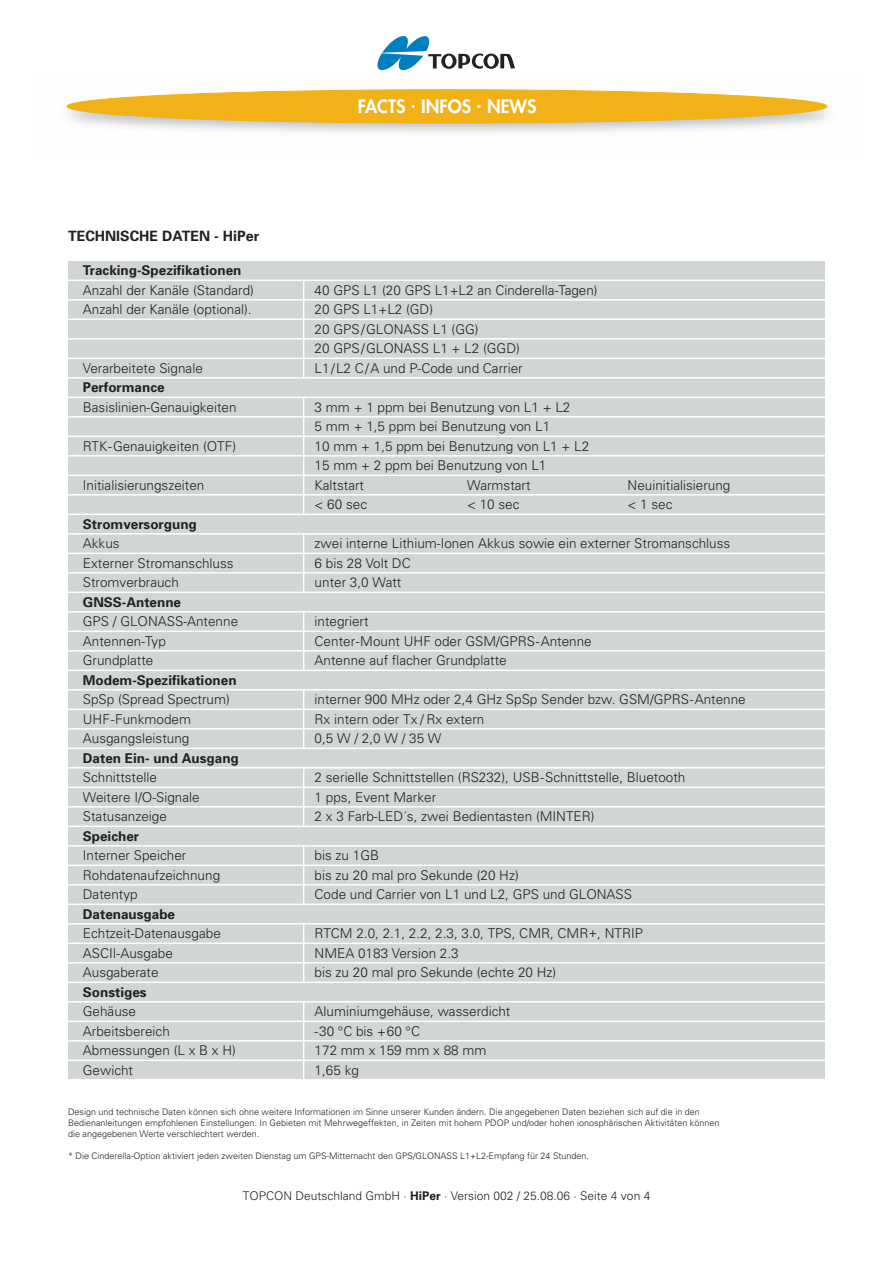
<style>
.page{position:relative;width:893px;height:1263px;background:#fff}
.page>*{position:absolute;margin:0;border:0;box-sizing:border-box;transform-origin:0 0}
.t1{font:800 18px "Futura";color:#fff}
.t2{font:700 14.25px "Univers";color:#20231e}
.t3{font:300 13.5px/19.5px "Univers";color:#20231e}
.t4{font:700 13.5px "Univers";color:#20231e}
.t5{font:300 12px "Univers";color:#20231e}
.t6{font:300 9px/10.8px "Univers";color:#20231e}
.s1{font-weight:700}
.s2{font-family:"Helvetica Neue"}
</style>
<div class="page">
<img style="left:66px;top:89px;width:763px;height:44px">
<div style="left:67px;top:90px;width:760px;height:33px;background:#f2b116;border-radius:50%"></div>
<div style="left:67px;top:90px;width:760px;height:33px;border:1px solid #f2b116;border-radius:50%"></div>
<svg style="left:377px;top:36px;width:138px;height:34px"></svg>
<div style="left:68px;top:261px;width:757px;height:819px;background:#d1d5d5"></div>
<hr style="left:68px;top:280px;width:757px;height:1px;background:#fff">
<hr style="left:68px;top:299px;width:757px;height:2px;background:#fff">
<hr style="left:68px;top:319px;width:757px;height:1px;background:#fff">
<hr style="left:68px;top:338px;width:757px;height:2px;background:#fff">
<hr style="left:68px;top:358px;width:757px;height:1px;background:#fff">
<hr style="left:68px;top:377px;width:757px;height:2px;background:#fff">
<hr style="left:68px;top:397px;width:757px;height:1px;background:#fff">
<hr style="left:68px;top:416px;width:757px;height:2px;background:#fff">
<hr style="left:68px;top:436px;width:757px;height:1px;background:#fff">
<hr style="left:68px;top:455px;width:757px;height:2px;background:#fff">
<hr style="left:68px;top:475px;width:757px;height:1px;background:#fff">
<hr style="left:68px;top:494px;width:757px;height:2px;background:#fff">
<hr style="left:68px;top:514px;width:757px;height:1px;background:#fff">
<hr style="left:68px;top:533px;width:757px;height:2px;background:#fff">
<hr style="left:68px;top:553px;width:757px;height:1px;background:#fff">
<hr style="left:68px;top:572px;width:757px;height:2px;background:#fff">
<hr style="left:68px;top:592px;width:757px;height:1px;background:#fff">
<hr style="left:68px;top:611px;width:757px;height:2px;background:#fff">
<hr style="left:68px;top:631px;width:757px;height:1px;background:#fff">
<hr style="left:68px;top:650px;width:757px;height:2px;background:#fff">
<hr style="left:68px;top:670px;width:757px;height:1px;background:#fff">
<hr style="left:68px;top:689px;width:757px;height:2px;background:#fff">
<hr style="left:68px;top:709px;width:757px;height:1px;background:#fff">
<hr style="left:68px;top:728px;width:757px;height:2px;background:#fff">
<hr style="left:68px;top:748px;width:757px;height:1px;background:#fff">
<hr style="left:68px;top:767px;width:757px;height:2px;background:#fff">
<hr style="left:68px;top:787px;width:757px;height:1px;background:#fff">
<hr style="left:68px;top:806px;width:757px;height:2px;background:#fff">
<hr style="left:68px;top:826px;width:757px;height:1px;background:#fff">
<hr style="left:68px;top:845px;width:757px;height:2px;background:#fff">
<hr style="left:68px;top:865px;width:757px;height:1px;background:#fff">
<hr style="left:68px;top:884px;width:757px;height:2px;background:#fff">
<hr style="left:68px;top:904px;width:757px;height:1px;background:#fff">
<hr style="left:68px;top:923px;width:757px;height:2px;background:#fff">
<hr style="left:68px;top:943px;width:757px;height:1px;background:#fff">
<hr style="left:68px;top:962px;width:757px;height:2px;background:#fff">
<hr style="left:68px;top:982px;width:757px;height:1px;background:#fff">
<hr style="left:68px;top:1001px;width:757px;height:2px;background:#fff">
<hr style="left:68px;top:1021px;width:757px;height:1px;background:#fff">
<hr style="left:68px;top:1040px;width:757px;height:2px;background:#fff">
<hr style="left:68px;top:1060px;width:757px;height:1px;background:#fff">
<hr style="left:68px;top:1079px;width:757px;height:2px;background:#fff">
<hr style="left:303px;top:690px;width:1px;height:59px;background:#fff">
<hr style="left:303px;top:846px;width:1px;height:58px;background:#fff">
<hr style="left:303px;top:924px;width:1px;height:59px;background:#fff">
<hr style="left:303px;top:1002px;width:1px;height:80px;background:#fff">
<hr style="left:303px;top:768px;width:1px;height:58px;background:#fff">
<hr style="left:303px;top:612px;width:1px;height:58px;background:#fff">
<hr style="left:303px;top:280px;width:1px;height:98px;background:#fff">
<hr style="left:303px;top:398px;width:1px;height:117px;background:#fff">
<hr style="left:303px;top:534px;width:1px;height:59px;background:#fff">
<p class="t2" style="left:68px;top:231px;width:193px">TECHNISCHE DATEN - HiPer</p>
<h1 class="t1" style="left:358px;top:97px;width:180px">FACTS · INFOS · NEWS</h1>
<h1 class="t1" style="left:353px;top:99px;width:63px">FACTS ·</h1>
<h1 class="t1" style="left:478px;top:99px;width:63px">· EWS</h1>
<p class="t4" style="left:83px;top:266px;width:160px">Tracking-Spezifikationen</p>
<p class="t3" style="left:83px;top:282px;width:173px">Anzahl der Kanäle (Standard)</p>
<p class="t3" style="left:315px;top:282px;width:285px">40 GPS L1 (20 GPS L1+L2 an Cinderella-Tagen)</p>
<p class="t3" style="left:83px;top:301px;width:170px">Anzahl der Kanäle (optional).</p>
<p class="t3" style="left:315px;top:301px;width:207px">20 GPS L1+L2 (GD)<br>20 GPS/GLONASS L1 (GG)<br>20 GPS/GLONASS L1 + L2 (GGD)</p>
<p class="t3" style="left:83px;top:360px;width:122px">Verarbeitete Signale</p>
<p class="t3" style="left:315px;top:360px;width:210px">L1/L2 C/A und P-Code und Carrier</p>
<p class="t4" style="left:83px;top:383px;width:83px">Performance</p>
<p class="t3" style="left:83px;top:399px;width:155px">Basislinien-Genauigkeiten</p>
<p class="t3" style="left:315px;top:399px;width:257px">3 mm + 1 ppm bei Benutzung von L1 + L2<br>5 mm + 1,5 ppm bei Benutzung von L1</p>
<p class="t3" style="left:83px;top:438px;width:155px">RTK-Genauigkeiten (OTF)</p>
<p class="t3" style="left:315px;top:438px;width:276px">10 mm + 1,5 ppm bei Benutzung von L1 + L2<br>15 mm + 2 ppm bei Benutzung von L1</p>
<p class="t3" style="left:83px;top:477px;width:123px">Initialisierungszeiten</p>
<p class="t3" style="left:315px;top:477px;width:51px">Kaltstart</p>
<p class="t3" style="left:467px;top:477px;width:65px">Warmstart</p>
<p class="t3" style="left:627px;top:477px;width:104px">Neuinitialisierung</p>
<p class="t3" style="left:315px;top:496px;width:54px">&lt; 60 sec</p>
<p class="t3" style="left:467px;top:496px;width:54px">&lt; 10 sec</p>
<p class="t3" style="left:627px;top:496px;width:46px">&lt; 1 sec</p>
<p class="t4" style="left:83px;top:519px;width:116px">Stromversorgung</p>
<p class="t3" style="left:83px;top:535px;width:38px">Akkus</p>
<p class="t3" style="left:315px;top:535px;width:417px">zwei interne Lithium-Ionen Akkus sowie ein externer Stromanschluss</p>
<p class="t3" style="left:83px;top:555px;width:152px">Externer Stromanschluss</p>
<p class="t3" style="left:315px;top:555px;width:98px">6 bis 28 Volt DC</p>
<p class="t3" style="left:83px;top:574px;width:98px">Stromverbrauch</p>
<p class="t3" style="left:315px;top:574px;width:88px">unter 3,0 Watt</p>
<p class="t4" style="left:83px;top:597px;width:100px">GNSS-Antenne</p>
<p class="t3" style="left:83px;top:613px;width:157px">GPS / GLONASS-Antenne</p>
<p class="t3" style="left:315px;top:613px;width:55px">integriert</p>
<p class="t3" style="left:83px;top:633px;width:85px">Antennen-Typ</p>
<p class="t3" style="left:315px;top:633px;width:279px">Center-Mount UHF oder GSM/GPRS-Antenne</p>
<p class="t3" style="left:83px;top:652px;width:72px">Grundplatte</p>
<p class="t3" style="left:315px;top:652px;width:194px">Antenne auf flacher Grundplatte</p>
<p class="t4" style="left:83px;top:675px;width:155px">Modem-Spezifikationen</p>
<p class="t3" style="left:83px;top:691px;width:149px">SpSp (Spread Spectrum)</p>
<p class="t3" style="left:315px;top:691px;width:433px">interner 900 MHz oder 2,4 GHz SpSp Sender bzw. GSM/GPRS-Antenne</p>
<p class="t3" style="left:83px;top:710px;width:110px">UHF-Funkmodem</p>
<p class="t3" style="left:315px;top:710px;width:171px">Rx intern oder Tx / Rx extern</p>
<p class="t3" style="left:83px;top:730px;width:108px">Ausgangsleistung</p>
<p class="t3" style="left:315px;top:730px;width:128px">0,5 W / 2,0 W / 35 W</p>
<p class="t4" style="left:83px;top:753px;width:158px">Daten Ein- und Ausgang</p>
<p class="t3" style="left:83px;top:769px;width:76px">Schnittstelle</p>
<p class="t3" style="left:315px;top:769px;width:372px">2 serielle Schnittstellen (RS232), USB-Schnittstelle, Bluetooth</p>
<p class="t3" style="left:83px;top:788px;width:118px">Weitere I/O-Signale</p>
<p class="t3" style="left:315px;top:788px;width:123px">1 pps, Event Marker</p>
<p class="t3" style="left:83px;top:808px;width:86px">Statusanzeige</p>
<p class="t3" style="left:315px;top:808px;width:281px">2 x 3 Farb-LED´s, zwei Bedientasten (MINTER)</p>
<p class="t4" style="left:83px;top:831px;width:58px">Speicher</p>
<p class="t3" style="left:83px;top:847px;width:105px">Interner Speicher</p>
<p class="t3" style="left:315px;top:847px;width:66px">bis zu 1GB</p>
<p class="t3" style="left:83px;top:866px;width:139px">Rohdatenaufzeichnung</p>
<p class="t3" style="left:315px;top:866px;width:206px">bis zu 20 mal pro Sekunde (20 Hz)</p>
<p class="t3" style="left:83px;top:886px;width:56px">Datentyp</p>
<p class="t3" style="left:315px;top:886px;width:319px">Code und Carrier von L1 und L2, GPS und GLONASS</p>
<p class="t4" style="left:83px;top:909px;width:94px">Datenausgabe</p>
<p class="t3" style="left:83px;top:925px;width:140px">Echtzeit-Datenausgabe</p>
<p class="t3" style="left:315px;top:925px;width:330px">RTCM 2.0, 2.1, 2.2, 2.3, 3.0, TPS, CMR, CMR+, NTRIP</p>
<p class="t3" style="left:83px;top:944px;width:92px">ASCII-Ausgabe</p>
<p class="t3" style="left:315px;top:944px;width:146px">NMEA 0183 Version 2.3</p>
<p class="t3" style="left:83px;top:964px;width:77px">Ausgaberate</p>
<p class="t3" style="left:315px;top:964px;width:243px">bis zu 20 mal pro Sekunde (echte 20 Hz)</p>
<p class="t4" style="left:83px;top:987px;width:65px">Sonstiges</p>
<p class="t3" style="left:83px;top:1003px;width:55px">Gehäuse</p>
<p class="t3" style="left:315px;top:1003px;width:197px">Aluminiumgehäuse, wasserdicht</p>
<p class="t3" style="left:83px;top:1022px;width:89px">Arbeitsbereich</p>
<p class="t3" style="left:315px;top:1022px;width:107px">-30 °C bis +60 °C</p>
<p class="t3" style="left:83px;top:1042px;width:155px">Abmessungen (L x B x H)</p>
<p class="t3" style="left:315px;top:1042px;width:173px">172 mm x 159 mm x 88 mm</p>
<p class="t3" style="left:83px;top:1061px;width:52px">Gewicht</p>
<p class="t3" style="left:315px;top:1061px;width:46px">1,65 kg</p>
<p class="t6" style="left:68px;top:1108px;width:653px">Design und technische Daten können sich ohne weitere Informationen im Sinne unserer Kunden ändern. Die angegebenen Daten beziehen sich auf die in den<br>Bedienanleitungen empfohlenen Einstellungen. In Gebieten mit Mehrwegeffekten, in Zeiten mit hohem PDOP und/oder hohen ionosphärischen Aktivitäten können die angegebenen Werte verschlechtert werden.</p>
<p class="t6" style="left:68px;top:1151px;width:523px">* Die Cinderella-Option aktiviert jeden zweiten Dienstag um GPS-Mitternacht den GPS/GLONASS L1+L2-Empfang für 24 Stunden.</p>
<p class="t5" style="left:243px;top:1192px;width:409px">TOPCON Deutschland GmbH · <span class="s1">HiPer</span> · Version 002 / 25.08.06 · Seite <span class="s2">4</span> von 4</p>
</div>
